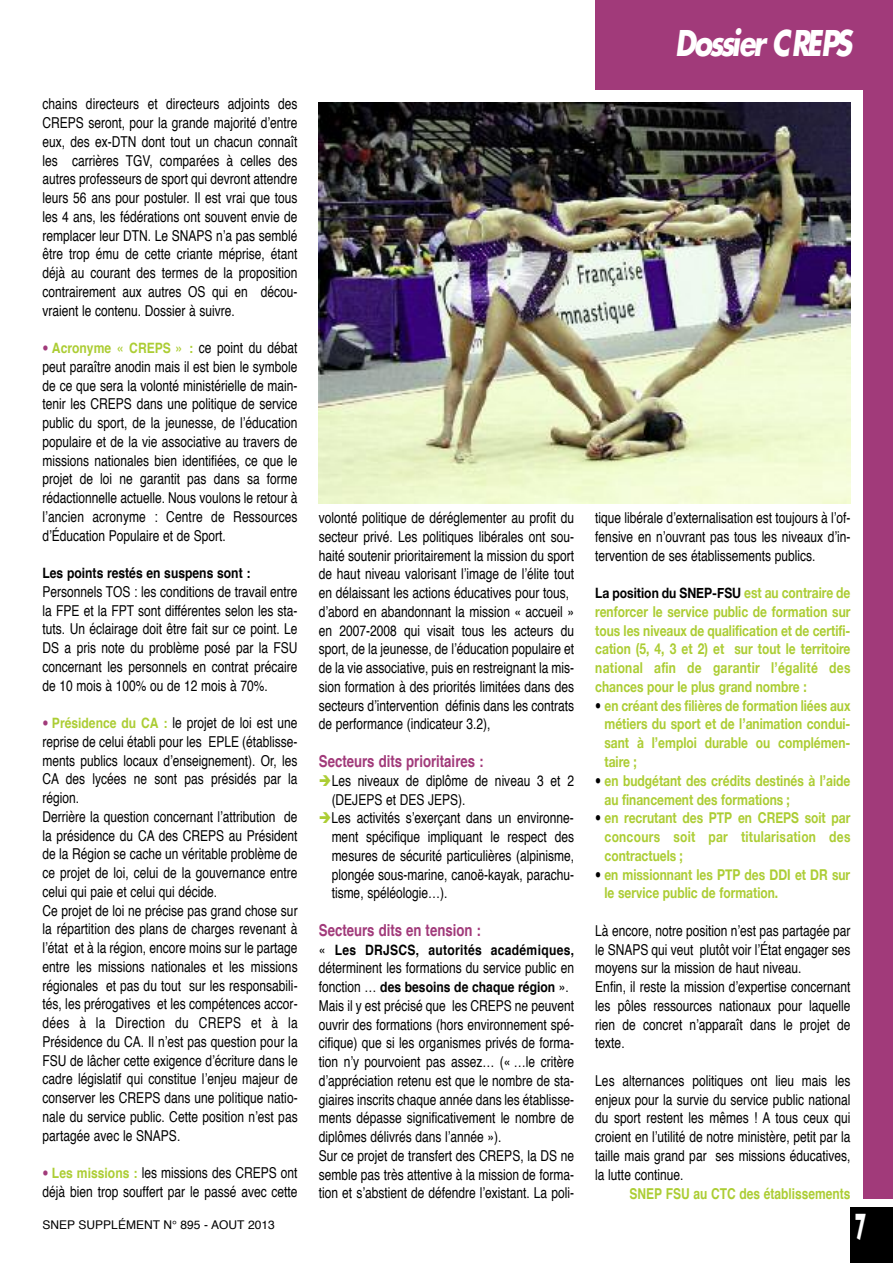
<style>
.page{position:relative;width:893px;height:1263px;background:#fff}
.page>*{position:absolute;margin:0;border:0;box-sizing:border-box;transform-origin:0 0}
.t1{font:700 39px "Gill Sans";color:#fff;scale:.5 1}
.t2{font:italic 700 34.5px "Futura";letter-spacing:-.095em;color:#fff;scale:.8 1}
.t3{font:700 16.5px "Helvetica";color:#a13a7a;scale:.8 1}
.t4{font:15px/18.8px "Helvetica";color:#000;text-align:justify;scale:.8 1}
.t5{font:700 15px/18.8px "Helvetica Neue";color:#accd34;text-align:justify;scale:.8 1}
.t6{font:700 15px "Helvetica";color:#accd34;scale:.8 1}
.t7{font:700 14.25px "Helvetica";color:#000;scale:.85 1}
.t8{font:700 14.25px "Helvetica Neue";color:#000;scale:.85 1}
.t9{font:700 14.25px "Helvetica";letter-spacing:.02em;color:#000;scale:.85 1}
.t10{font:700 14.25px "Helvetica";color:#accd34;scale:.85 1}
.t11{font:12px "Helvetica";color:#000}
.s1{font-family:"Helvetica Neue";color:#a13a7a}
.s2{font-weight:400;font-size:15px;color:#000}
.s3{font-family:"Helvetica Neue";font-weight:700;font-size:14.25px;color:#a13a7a}
.s4{font-weight:700;font-size:14.25px;color:#accd34}
.s5{color:#accd34}
.s6{font-weight:400;font-size:15px}
.s7{font-size:15px;color:#accd34}
.s8{color:#000}
</style>
<div class="page">
<div style="left:850px;top:1208px;width:43px;height:55px;background:#000"></div>
<div style="left:595px;top:0;width:298px;height:89px;background:#a13a7a"></div>
<img style="left:319px;top:102px;width:531px;height:401px">
<div style="left:863px;top:82px;width:30px;height:1117px;background:#a13a7a"></div>
<p class="t4" style="left:42px;top:96px;width:320px">chains directeurs et directeurs adjoints des CREPS seront, pour la grande majorité d’entre eux, des ex-DTN dont tout un chacun connaît les carrières TGV, comparées à celles des autres professeurs de sport qui devront attendre leurs 56 ans pour postuler. Il est vrai que tous les 4 ans, les fédérations ont souvent envie de remplacer leur DTN. Le SNAPS n’a pas semblé être trop ému de cette criante méprise, étant déjà au courant des termes de la proposition contrairement aux autres OS qui en décou&shy;vraient le contenu. Dossier à suivre.</p>
<p class="t10" style="left:43px;top:342px;width:302px"><span class="s1">•</span> Acronyme « CREPS » : <span class="s2">ce point du débat</span></p>
<p class="t4" style="left:43px;top:358px;width:320px">peut paraître anodin mais il est bien le symbole de ce que sera la volonté ministérielle de main&shy;tenir les CREPS dans une politique de service public du sport, de la jeunesse, de l’éducation populaire et de la vie associative au travers de missions nationales bien identifiées, ce que le projet de loi ne garantit pas dans sa forme rédactionnelle actuelle. Nous voulons le retour à l’ancien acronyme : Centre de Ressources d’Éducation Populaire et de Sport.</p>
<p class="t7" style="left:43px;top:567px;width:246px">Les points restés en suspens sont :</p>
<p class="t4" style="left:43px;top:583px;width:320px">Personnels TOS : les conditions de travail entre la FPE et la FPT sont différentes selon les sta&shy;tuts. Un éclairage doit être fait sur ce point. Le DS a pris note du problème posé par la FSU concernant les personnels en contrat précaire de 10 mois à 100% ou de 12 mois à 70%.</p>
<p class="t4" style="left:43px;top:715px;width:320px;text-align:left"><span class="s3">•</span> <span class="s4">Présidence du CA :</span> le projet de loi est une reprise de celui établi pour les EPLE (établisse&shy;ments publics locaux d’enseignement). Or, les CA des lycées ne sont pas présidés par la région.<br>Derrière la question concernant l’attribution de la présidence du CA des CREPS au Président de la Région se cache un véritable problème de ce projet de loi, celui de la gouvernance entre celui qui paie et celui qui décide.<br>Ce projet de loi ne précise pas grand chose sur la répartition des plans de charges revenant à l’état et à la région, encore moins sur le partage entre les missions nationales et les missions régionales et pas du tout sur les responsabili&shy;tés, les prérogatives et les compétences accor&shy;dées à la Direction du CREPS et à la Présidence du CA. Il n’est pas question pour la FSU de lâcher cette exigence d’écriture dans le cadre législatif qui constitue l’enjeu majeur de conserver les CREPS dans une politique natio&shy;nale du service public. Cette position n’est pas partagée avec le SNAPS.</p>
<p class="t4" style="left:43px;top:1165px;width:320px"><span class="s3">•</span> <span class="s4">Les missions :</span> les missions des CREPS ont déjà bien trop souffert par le passé avec cette</p>
<p class="t11" style="left:43px;top:1220px;width:234px">SNEP SUPPLÉMENT N° 895 - AOUT 2013</p>
<p class="t4" style="left:319px;top:510px;width:320px;text-align:left">volonté politique de déréglementer au profit du secteur privé. Les politiques libérales ont sou&shy;haité soutenir prioritairement la mission du sport de haut niveau valorisant l’image de l’élite tout en délaissant les actions éducatives pour tous, d’abord en abandonnant la mission « accueil » en 2007-2008 qui visait tous les acteurs du sport, de la jeunesse, de l’éducation populaire et de la vie associative, puis en restreignant la mis&shy;sion formation à des priorités limitées dans des secteurs d’intervention définis dans les contrats de performance (indicateur 3.2),</p>
<p class="t3" style="left:319px;top:754px;width:207px">Secteurs dits prioritaires :</p>
<p class="t4" style="left:332px;top:772px;width:304px;text-indent:-13px"><span class="s5">➔</span>Les niveaux de diplôme de niveau 3 et 2 (DEJEPS et DES JEPS).</p>
<p class="t4" style="left:332px;top:810px;width:304px;text-indent:-13px"><span class="s5">➔</span>Les activités s’exerçant dans un environne&shy;ment spécifique impliquant le respect des mesures de sécurité particulières (alpinisme, plongée sous-marine, canoë-kayak, parachu&shy;tisme, spéléologie…).</p>
<p class="t3" style="left:319px;top:923px;width:204px">Secteurs dits en tension :</p>
<p class="t9" style="left:319px;top:943px;width:302px"><span class="s6">«</span> Les DRJSCS, autorités académiques,</p>
<p class="t4" style="left:319px;top:960px;width:320px">déterminent les formations du service public en</p>
<p class="t7" style="left:319px;top:981px;width:296px"><span class="s6">fonction …</span> des besoins de chaque région <span class="s6">».</span></p>
<p class="t4" style="left:319px;top:997px;width:320px;text-align:left">Mais il y est précisé que les CREPS ne peuvent ouvrir des formations (hors environnement spé&shy;cifique) que si les organismes privés de forma&shy;tion n’y pourvoient pas assez… (« …le critère d’appréciation retenu est que le nombre de sta&shy;giaires inscrits chaque année dans les établisse&shy;ments dépasse significativement le nombre de diplômes délivrés dans l’année »).<br>Sur ce projet de transfert des CREPS, la DS ne semble pas très attentive à la mission de forma&shy;tion et s’abstient de défendre l’existant. La poli-</p>
<h2 class="t2" style="left:675px;top:27px;width:222px">Dossier CREPS</h2>
<p class="t4" style="left:595px;top:510px;width:320px">tique libérale d’externalisation est toujours à l’of&shy;fensive en n’ouvrant pas tous les niveaux d’in&shy;tervention de ses établissements publics.</p>
<p class="t8" style="left:595px;top:584px;width:302px">La position du SNEP-FSU <span class="s7">est au contraire de</span></p>
<p class="t5" style="left:595px;top:602px;width:320px">renforcer le service public de formation sur tous les niveaux de qualification et de certifi&shy;cation (5, 4, 3 et 2) et sur tout le territoire national afin de garantir l’égalité des chances pour le plus grand nombre :</p>
<p class="t5" style="left:604px;top:696px;width:309px;text-indent:-9px"><span class="s8">•</span> en créant des filières de formation liées aux métiers du sport et de l’animation condui&shy;sant à l’emploi durable ou complémen&shy;taire ;</p>
<p class="t5" style="left:604px;top:771px;width:309px;text-indent:-9px"><span class="s8">•</span> en budgétant des crédits destinés à l’aide au financement des formations ;</p>
<p class="t5" style="left:604px;top:808px;width:309px;text-indent:-9px"><span class="s8">•</span> en recrutant des PTP en CREPS soit par concours soit par titularisation des contractuels ;</p>
<p class="t5" style="left:604px;top:864px;width:309px;text-indent:-9px"><span class="s8">•</span> en missionnant les PTP des DDI et DR sur le service public de formation.</p>
<p class="t4" style="left:595px;top:922px;width:320px;text-align:left">Là encore, notre position n’est pas partagée par le SNAPS qui veut plutôt voir l’État engager ses moyens sur la mission de haut niveau.<br>Enfin, il reste la mission d’expertise concernant les pôles ressources nationaux pour laquelle rien de concret n’apparaît dans le projet de texte.</p>
<p class="t4" style="left:595px;top:1072px;width:320px">Les alternances politiques ont lieu mais les enjeux pour la survie du service public national du sport restent les mêmes ! A tous ceux qui croient en l’utilité de notre ministère, petit par la taille mais grand par ses missions éducatives, la lutte continue.</p>
<p class="t6" style="left:630px;top:1187px;width:278px">SNEP FSU au CTC des établissements</p>
<h1 class="t1" style="left:855px;top:1204px;width:25px">7</h1>
</div>
